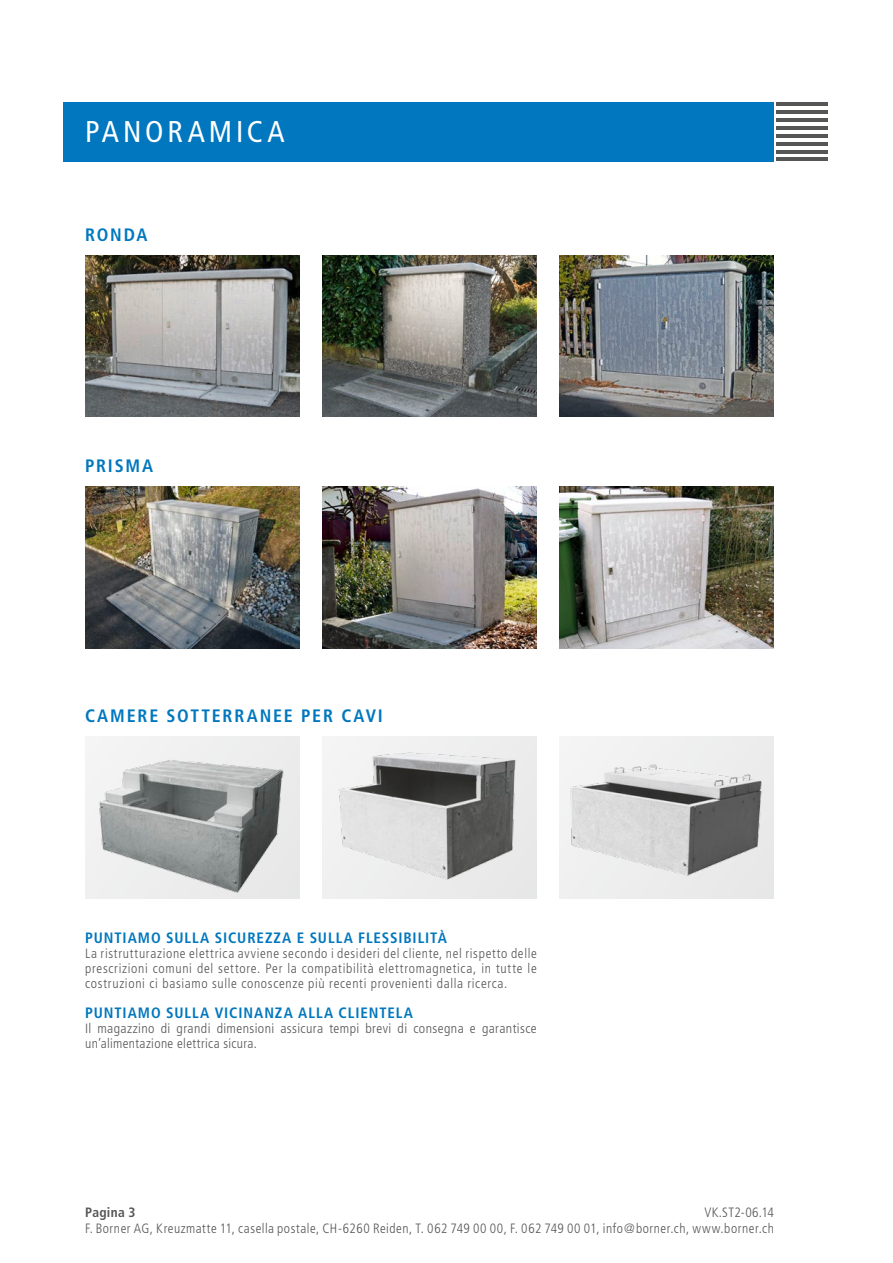
<style>
.page{position:relative;width:893px;height:1263px;background:#fff}
.page>*{position:absolute;margin:0;border:0;box-sizing:border-box;transform-origin:0 0}
.t1{font:condensed 30px "Frutiger";letter-spacing:.125em;color:#fff}
.t2{font:700 condensed 18px "Frutiger";letter-spacing:.1em;color:#0077be}
.t3{font:700 condensed 15px "Frutiger";letter-spacing:.06em;color:#0077be}
.t4{font:300 condensed 13.5px/15px "Frutiger";letter-spacing:.035em;color:#565655;text-align:right}
.t5{font:700 condensed 13.5px "Frutiger";letter-spacing:.02em;color:#565655}
</style>
<div class="page">
<div style="left:64px;top:102px;width:710px;height:59px;background:#0077be"></div>
<hr style="left:776px;top:102px;width:51px;height:4px;background:#565655">
<hr style="left:776px;top:118px;width:51px;height:4px;background:#565655">
<hr style="left:776px;top:134px;width:51px;height:4px;background:#565655">
<hr style="left:776px;top:150px;width:51px;height:3px;background:#565655">
<hr style="left:776px;top:110px;width:51px;height:4px;background:#565655">
<hr style="left:776px;top:126px;width:51px;height:4px;background:#565655">
<hr style="left:776px;top:142px;width:51px;height:4px;background:#565655">
<hr style="left:776px;top:157px;width:51px;height:4px;background:#565655">
<img style="left:85px;top:255px;width:215px;height:162px">
<img style="left:85px;top:487px;width:215px;height:161px">
<img style="left:85px;top:737px;width:215px;height:161px">
<img style="left:322px;top:255px;width:215px;height:162px">
<img style="left:322px;top:487px;width:215px;height:161px">
<img style="left:559px;top:255px;width:215px;height:162px">
<img style="left:559px;top:487px;width:215px;height:161px">
<svg style="left:559px;top:737px;width:215px;height:161px"></svg>
<img style="left:559px;top:741px;width:215px;height:155px">
<svg style="left:322px;top:737px;width:215px;height:161px"></svg>
<img style="left:322px;top:739px;width:215px;height:156px">
<h1 class="t1" style="left:85px;top:114px;width:161px">ÜBERSICHT</h1>
<h1 class="t1" style="left:85px;top:114px;width:201px">PANORAMICA</h1>
<h2 class="t2" style="left:85px;top:224px;width:64px">RONDA</h2>
<h2 class="t2" style="left:85px;top:455px;width:69px">PRISMA</h2>
<h2 class="t2" style="left:85px;top:705px;width:299px">CAMERE SOTTERRANEE PER CAVI</h2>
<p class="t3" style="left:85px;top:928px;width:363px">PUNTIAMO SULLA SICUREZZA E SULLA FLESSIBILITÀ</p>
<p class="t4" style="left:85px;top:945px;width:453px;text-align:justify">La ristrutturazione elettrica avviene secondo i desideri del cliente, nel rispetto delle prescrizioni comuni del settore. Per la compatibilità elettromagnetica, in tutte le costruzioni ci basiamo sulle conoscenze più recenti provenienti dalla ricerca.</p>
<p class="t3" style="left:85px;top:1003px;width:329px">PUNTIAMO SULLA VICINANZA ALLA CLIENTELA</p>
<p class="t4" style="left:85px;top:1020px;width:453px;text-align:left">Il magazzino di grandi dimensioni assicura tempi brevi di consegna e garantisce un’alimentazione elettrica sicura.</p>
<p class="t5" style="left:85px;top:1204px;width:52px">Pagina 3</p>
<p class="t4" style="left:85px;top:1204px;width:690px;line-height:16.5px">VK.ST2-06.14<br>F. Borner AG, Kreuzmatte 11, casella postale, CH-6260 Reiden, T. 062 749 00 00, F. 062 749 00 01, info@borner.ch, www.borner.ch</p>
</div>
